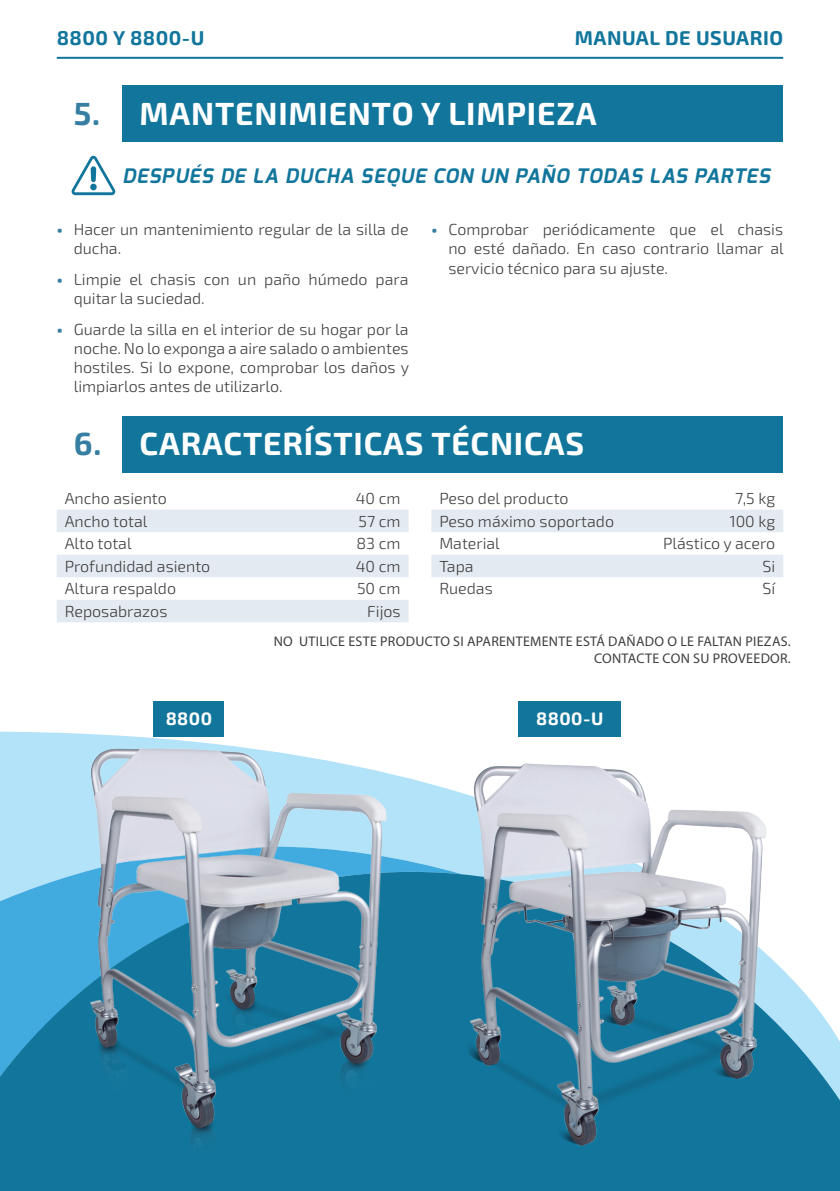
<style>
.page{position:relative;width:840px;height:1191px;background:#fff}
.page>*{position:absolute;margin:0;border:0;box-sizing:border-box;transform-origin:0 0}
._00-titulo{font:700 32px "Exo 2";letter-spacing:.025em;color:#fff}
.t1{font:700 32px "Exo 2";color:#367fa3}
._00-destacado{font:italic 700 20px "Exo";color:#12769c}
.t2{font:700 20px "Exo 2";letter-spacing:.025em;color:#12769c}
.t3{font:700 18px "Exo 2";letter-spacing:.025em;color:#fff}
._00-texto-tabla-cent{font:300 16px/19.2px "Exo 2";color:#3e3e3f}
._99-texto-peque-vers{font:14px "Myriad Pro";letter-spacing:.02em;color:#3e3e3f}
.s1{font-weight:800;color:#367fa3}
</style>
<div class="page">
<hr style="left:57px;top:57px;width:725px;height:2px;background:#12769c">
<div style="left:122px;top:85px;width:660px;height:57px;background:#12769c"></div>
<div style="left:122px;top:416px;width:660px;height:56px;background:#12769c"></div>
<svg style="left:71px;top:155px;width:44px;height:40px"></svg>
<div style="left:90px;top:184px;width:7px;height:6px;background:#12769c;border-radius:50%"></div>
<svg style="left:57px;top:509px;width:351px;height:113px"></svg>
<svg style="left:431px;top:509px;width:351px;height:68px"></svg>
<div style="left:0;top:1020px;width:839px;height:171px;background:#12769c"></div>
<img style="left:0;top:731px;width:486px;height:451px">
<img style="left:404px;top:741px;width:422px;height:408px">
<div style="left:153px;top:701px;width:71px;height:35px;background:#12769c"></div>
<div style="left:518px;top:701px;width:103px;height:35px;background:#12769c"></div>
<p class="t2" style="left:57px;top:26px;width:149px">8800 Y 8800-U</p>
<p class="t2" style="left:574px;top:26px;width:210px">MANUAL DE USUARIO</p>
<p class="t1" style="left:74px;top:94px;width:28px">5.</p>
<p class="_00-titulo" style="left:139px;top:94px;width:458px">MANTENIMIENTO Y LIMPIEZA</p>
<p class="_00-destacado" style="left:122px;top:163px;width:653px">DESPUÉS DE LA DUCHA SEQUE CON UN PAÑO TODAS LAS PARTES</p>
<p class="_00-texto-tabla-cent" style="left:74px;top:220px;width:336px;text-indent:-17px"><span class="s1">•</span> Hacer un mantenimiento regular de la silla de ducha.</p>
<p class="_00-texto-tabla-cent" style="left:74px;top:270px;width:336px;text-indent:-17px"><span class="s1">•</span> Limpie el chasis con un paño húmedo para quitar la suciedad.</p>
<p class="_00-texto-tabla-cent" style="left:74px;top:320px;width:336px;text-align:justify;text-indent:-17px"><span class="s1">•</span> Guarde la silla en el interior de su hogar por la noche. No lo exponga a aire salado o ambientes hostiles. Si lo expone, comprobar los daños y limpiarlos antes de utilizarlo.</p>
<p class="_00-texto-tabla-cent" style="left:448px;top:220px;width:336px;text-align:justify;text-indent:-17px"><span class="s1">•</span> Comprobar periódicamente que el chasis no esté dañado. En caso contrario llamar al servicio técnico para su ajuste.</p>
<p class="t1" style="left:74px;top:425px;width:29px">6.</p>
<p class="_00-titulo" style="left:139px;top:425px;width:445px">CARACTERÍSTICAS TÉCNICAS</p>
<p class="_00-texto-tabla-cent" style="left:65px;top:489px;width:104px">Ancho asiento</p>
<p class="_00-texto-tabla-cent" style="left:356px;top:489px;width:46px">40 cm</p>
<p class="_00-texto-tabla-cent" style="left:65px;top:511px;width:84px">Ancho total</p>
<p class="_00-texto-tabla-cent" style="left:358px;top:511px;width:44px">57 cm</p>
<p class="_00-texto-tabla-cent" style="left:65px;top:534px;width:68px">Alto total</p>
<p class="_00-texto-tabla-cent" style="left:356px;top:534px;width:46px">83 cm</p>
<p class="_00-texto-tabla-cent" style="left:65px;top:557px;width:147px">Profundidad asiento</p>
<p class="_00-texto-tabla-cent" style="left:356px;top:557px;width:46px">40 cm</p>
<p class="_00-texto-tabla-cent" style="left:65px;top:579px;width:113px">Altura respaldo</p>
<p class="_00-texto-tabla-cent" style="left:357px;top:579px;width:45px">50 cm</p>
<p class="_00-texto-tabla-cent" style="left:65px;top:602px;width:104px">Reposabrazos</p>
<p class="_00-texto-tabla-cent" style="left:367px;top:602px;width:35px">Fijos</p>
<p class="_00-texto-tabla-cent" style="left:439px;top:489px;width:131px">Peso del producto</p>
<p class="_00-texto-tabla-cent" style="left:735px;top:489px;width:41px">7,5 kg</p>
<p class="_00-texto-tabla-cent" style="left:439px;top:511px;width:176px">Peso máximo soportado</p>
<p class="_00-texto-tabla-cent" style="left:729px;top:511px;width:47px">100 kg</p>
<p class="_00-texto-tabla-cent" style="left:439px;top:534px;width:62px">Material</p>
<p class="_00-texto-tabla-cent" style="left:662px;top:534px;width:113px">Plástico y acero</p>
<p class="_00-texto-tabla-cent" style="left:439px;top:557px;width:36px">Tapa</p>
<p class="_00-texto-tabla-cent" style="left:762px;top:557px;width:14px">Si</p>
<p class="_00-texto-tabla-cent" style="left:439px;top:579px;width:55px">Ruedas</p>
<p class="_00-texto-tabla-cent" style="left:762px;top:579px;width:14px">Sí</p>
<p class="_99-texto-peque-vers" style="left:273px;top:633px;width:518px">NO UTILICE ESTE PRODUCTO SI APARENTEMENTE ESTÁ DAÑADO O LE FALTAN PIEZAS.</p>
<p class="_99-texto-peque-vers" style="left:593px;top:649px;width:198px">CONTACTE CON SU PROVEEDOR.</p>
<p class="t3" style="left:165px;top:708px;width:48px">8800</p>
<p class="t3" style="left:536px;top:708px;width:68px">8800-U</p>
</div>
